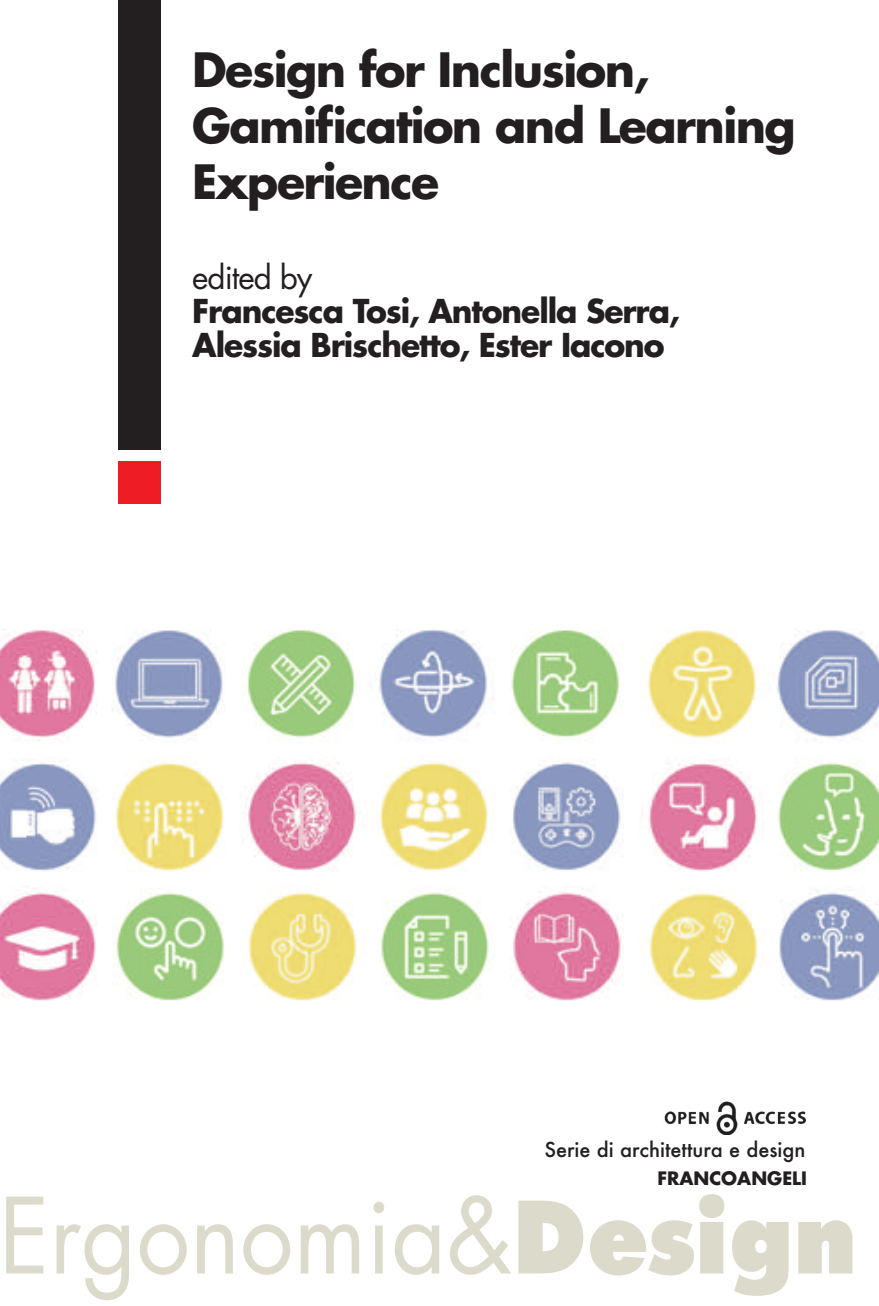
<style>
.page{position:relative;width:879px;height:1306px;background:#fff}
.page>*{position:absolute;margin:0;border:0;box-sizing:border-box;transform-origin:0 0}
.t1{font:102px "Futura";color:#dcdbcb;scale:.93 1}
.t2{font:700 46px/56px "Futura";letter-spacing:-.035em;color:#231f20}
.t3{font:700 32px/34px "Futura";letter-spacing:-.035em;color:#231f20}
.t4{font:32px "Futura";letter-spacing:-.03em;color:#231f20}
.t5{font:500 20px "Futura";color:#231f20}
.t6{font:700 18px "Futura";color:#231f20}
.s1{font-family:"Futura BT";font-weight:900}
</style>
<div class="page">
<div style="left:118px;top:0;width:43px;height:450px;background:#231f20"></div>
<div style="left:118px;top:461px;width:43px;height:42px;background:#ee1d23"></div>
<img style="left:0;top:629px;width:878px;height:372px">
<img style="left:663px;top:1101px;width:142px;height:33px">
<h2 class="t2" style="left:192px;top:41px;width:604px">Design for Inclusion,<br>Gamification and Learning<br>Experience</h2>
<p class="t4" style="left:192px;top:255px;width:122px">edited by</p>
<p class="t3" style="left:192px;top:293px;width:489px">Francesca Tosi, Antonella Serra,<br>Alessia Brischetto, Ester Iacono</p>
<p class="t5" style="left:544px;top:1135px;width:262px">Serie di architettura e design</p>
<p class="t6" style="left:657px;top:1166px;width:151px">FRANCOANGELI</p>
<h1 class="t1" style="left:-1px;top:1165px;width:923px">Ergonomia&amp;<span class="s1">Design</span></h1>
</div>
